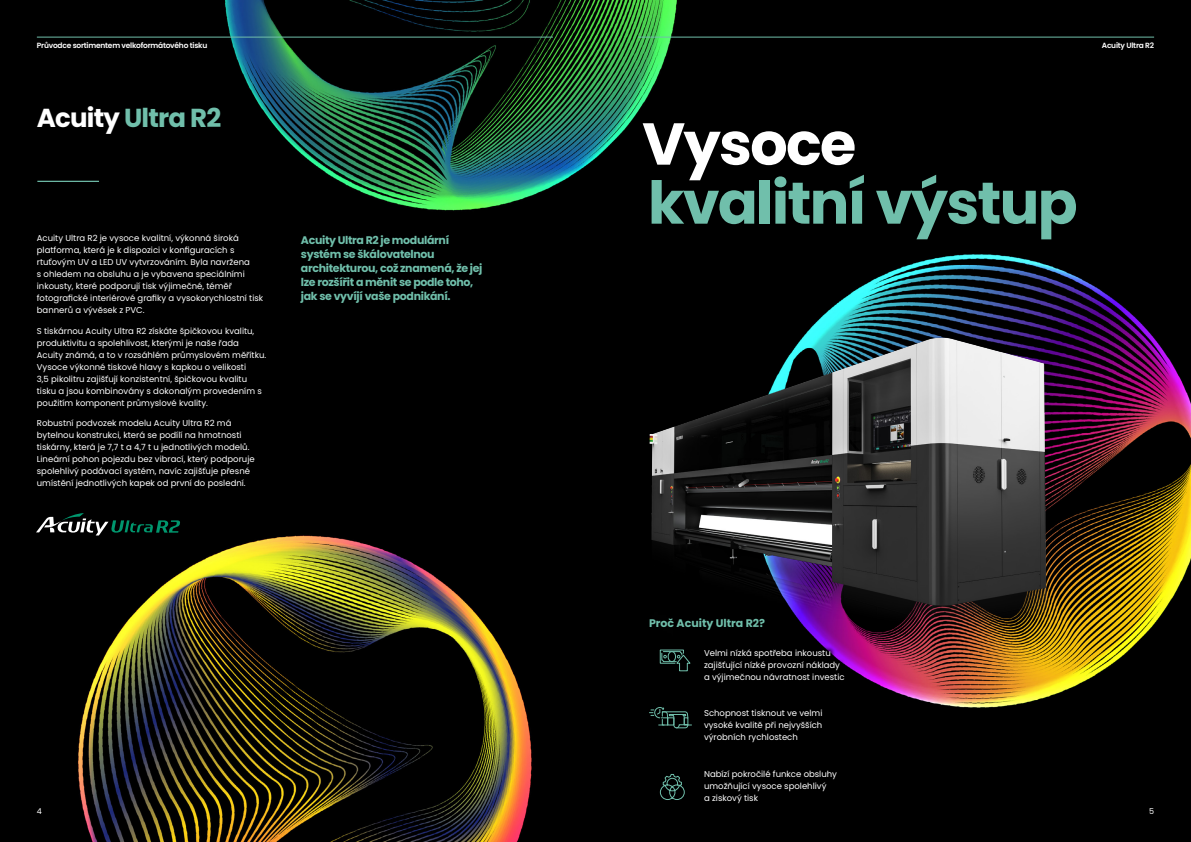
<style>
.page{position:relative;width:1191px;height:842px;background:#fff}
.page>*{position:absolute;margin:0;border:0;box-sizing:border-box;transform-origin:0 0}
.t1{font:700 59px/59px "Poppins";letter-spacing:-.03em;color:#70bfab}
.t2{font:700 26px "Poppins";letter-spacing:-.03em;color:#70bfab}
.t3{font:700 11px/14px "Poppins";letter-spacing:-.03em;color:#70bfab}
.t4{font:700 11px "Poppins";color:#70bfab}
.t5{font:8.5px/12px "Poppins";color:#fff}
.t6{font:8px "Poppins";color:#fff}
.t7{font:600 7.5px "Poppins";letter-spacing:-.03em;color:#fff}
.s1{color:#fff}
</style>
<div class="page">
<img style="left:0;top:0;width:1191px;height:842px">
<hr style="left:638px;top:37px;width:516px;height:1px;background:#70bfab">
<hr style="left:37px;top:37px;width:516px;height:1px;background:#70bfab">
<div style="left:631px;top:111px;width:457px;height:141px;background:#000"></div>
<div style="left:32px;top:230px;width:239px;height:264px;background:#000"></div>
<img style="left:576px;top:310px;width:564px;height:351px">
<svg style="left:659px;top:774px;width:26px;height:26px"></svg>
<div style="left:699px;top:644px;width:150px;height:43px;background:#000"></div>
<div style="left:699px;top:765px;width:143px;height:43px;background:#000"></div>
<div style="left:699px;top:704px;width:128px;height:43px;background:#000"></div>
<svg style="left:659px;top:649px;width:31px;height:22px"></svg>
<svg style="left:649px;top:707px;width:42px;height:21px"></svg>
<svg style="left:36px;top:513px;width:144px;height:22px;background:#1f312c"></svg>
<hr style="left:37px;top:181px;width:62px;height:1px;background:#70bfab">
<p class="t7" style="left:37px;top:41px;width:172px">Průvodce sortimentem velkoformátového tisku</p>
<p class="t7" style="left:1101px;top:41px;width:54px">Acuity Ultra R2</p>
<p class="t2" style="left:37px;top:102px;width:186px"><span class="s1">Acuity</span> Ultra R2</p>
<p class="t5" style="left:37px;top:232px;width:228px">Acuity Ultra R2 je vysoce kvalitní, výkonná široká platforma, která je k dispozici v konfiguracích s rtuťovým UV a LED UV vytvrzováním. Byla navržena<br>s ohledem na obsluhu a je vybavena speciálními inkousty, které podporují tisk výjimečné, téměř fotografické interiérové grafiky a vysokorychlostní tisk bannerů a vývěsek z PVC.</p>
<p class="t5" style="left:37px;top:325px;width:231px">S tiskárnou Acuity Ultra R2 získáte špičkovou kvalitu, produktivitu a spolehlivost, kterými je naše řada Acuity známá, a to v rozsáhlém průmyslovém měřítku.<br>Vysoce výkonné tiskové hlavy s kapkou o velikosti<br>3,5 pikolitru zajišťují konzistentní, špičkovou kvalitu tisku a jsou kombinovány s dokonalým provedením s použitím komponent průmyslové kvality.</p>
<p class="t5" style="left:37px;top:417px;width:219px">Robustní podvozek modelu Acuity Ultra R2 má bytelnou konstrukci, která se podílí na hmotnosti tiskárny, která je 7,7 t a 4,7 t u jednotlivých modelů.<br>Lineární pohon pojezdu bez vibrací, který podporuje spolehlivý podávací systém, navíc zajišťuje přesné umístění jednotlivých kapek od první do poslední.</p>
<p class="t3" style="left:301px;top:233px;width:183px">Acuity Ultra R2 je modulární systém se škálovatelnou architekturou, což znamená, že jej lze rozšířit a měnit se podle toho, jak se vyvíjí vaše podnikání.</p>
<p class="t1" style="left:642px;top:115px;width:437px"><span class="s1">Vysoce </span>kvalitní výstup</p>
<p class="t4" style="left:649px;top:617px;width:118px">Proč Acuity Ultra R2?</p>
<p class="t5" style="left:704px;top:647px;width:142px">Velmi nízká spotřeba inkoustu zajišťující nízké provozní náklady a výjimečnou návratnost investic</p>
<p class="t5" style="left:704px;top:707px;width:120px;text-align:justify">Schopnost tisknout ve velmi vysoké kvalitě při nejvyšších výrobních rychlostech</p>
<p class="t5" style="left:704px;top:768px;width:134px">Nabízí pokročilé funkce obsluhy umožňující vysoce spolehlivý<br>a ziskový tisk</p>
<p class="t6" style="left:37px;top:806px;width:7px">4</p>
<p class="t6" style="left:1149px;top:806px;width:7px">5</p>
</div>
